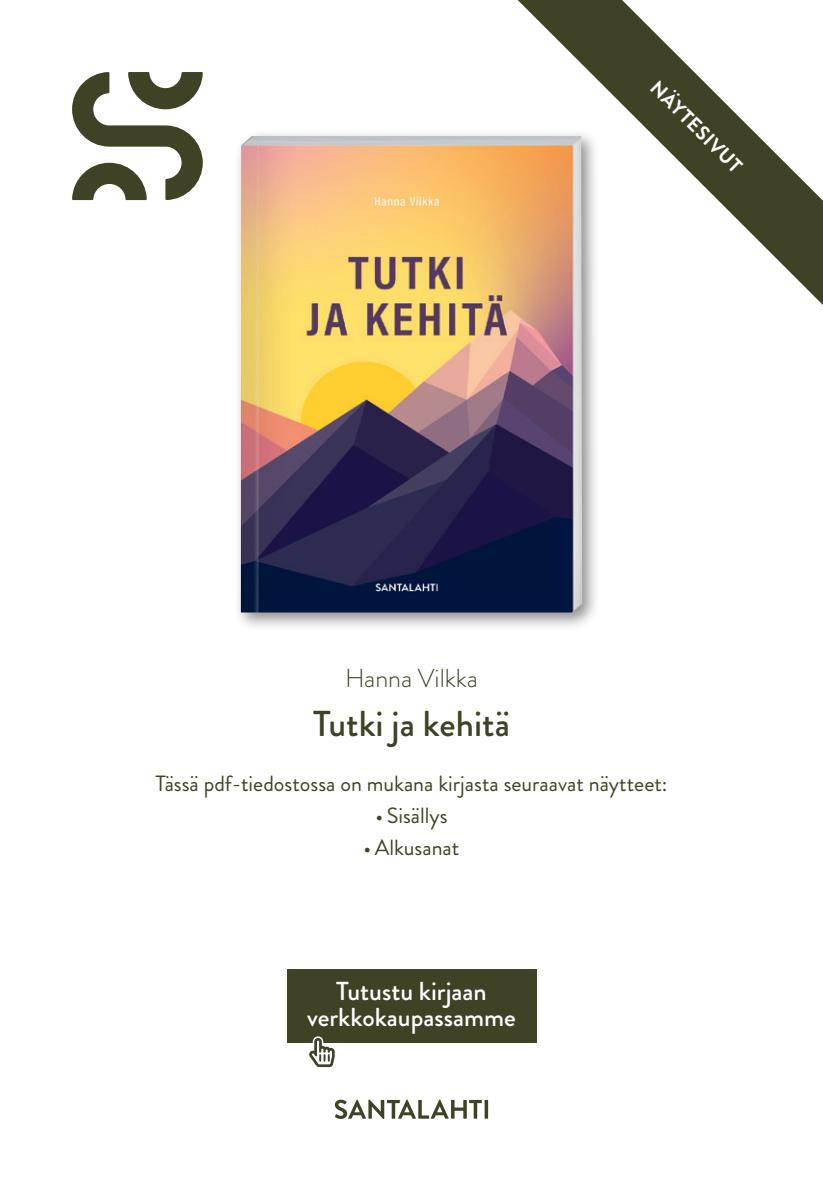
<style>
.page{position:relative;width:823px;height:1191px;background:#fff}
.page>*{position:absolute;margin:0;border:0;box-sizing:border-box;transform-origin:0 0}
.teoksen_nimi{font:500 36px "Brandon Grotesque";color:#404226}
.t1{font:500 26px/26px "Brandon Grotesque";color:#fff;text-align:center}
.tekijä_t{font:300 26px "Brandon Grotesque";color:#404226}
.Tässä_pdf_ssä_mukana{font:22px "Brandon Grotesque";color:#404226}
.t2{font:700 20px "Brandon Grotesque";color:#fff}
</style>
<div class="page">
<div style="left:234px;top:129px;width:366px;height:502px;background:#231f20;opacity:.5"></div>
<img style="left:241px;top:136px;width:340px;height:476px">
<svg style="left:72px;top:72px;width:131px;height:128px"></svg>
<div style="left:286px;top:968px;width:250px;height:74px;background:#404226"></div>
<svg style="left:305px;top:1036px;width:33px;height:32px"></svg>
<svg style="left:334px;top:1099px;width:147px;height:20px"></svg>
<svg style="left:484px;top:1100px;width:4px;height:18px"></svg>
<svg style="left:517px;top:0;width:305px;height:305px"></svg>
<p class="t2" style="left:663px;top:74px;width:122px;rotate:45deg">NÄYTESIVUT</p>
<p class="tekijä_t" style="left:345px;top:660px;width:134px">Hanna Vilkka</p>
<p class="teoksen_nimi" style="left:313px;top:699px;width:198px">Tutki ja kehitä</p>
<p class="Tässä_pdf_ssä_mukana" style="left:155px;top:768px;width:513px">Tässä pdf-tiedostossa on mukana kirjasta seuraavat näytteet:</p>
<p class="Tässä_pdf_ssä_mukana" style="left:375px;top:800px;width:74px">• Sisällys</p>
<p class="Tässä_pdf_ssä_mukana" style="left:363px;top:832px;width:97px">• Alkusanat</p>
<p class="t1" style="left:307px;top:978px;width:210px">Tutustu kirjaan verkkokaupassamme</p>
</div>
